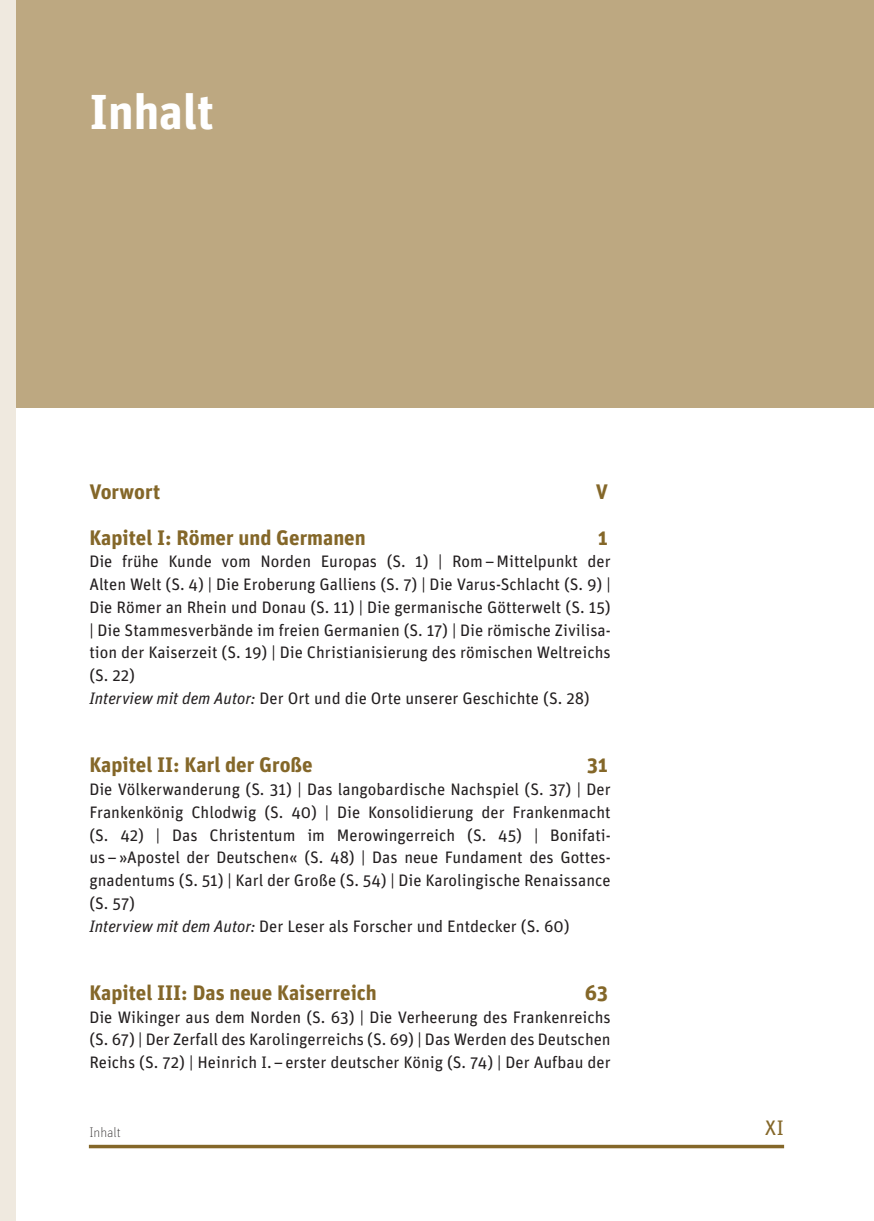
<style>
.page{position:relative;width:874px;height:1221px;background:#fff}
.page>*{position:absolute;margin:0;border:0;box-sizing:border-box;transform-origin:0 0}
.t1{font:700 49px "Unit";color:#fff}
.t2{font:700 21px "Unit";color:#846729}
.t3{font:21px "Unit";color:#846729}
.t4{font:16.62px/22.8px "Unit";color:#231f20}
.t5{font:100 14px "Unit";color:#231f20}
.s1{font-style:italic}
</style>
<div class="page">
<svg style="left:89px;top:1144px;width:694px;height:4px;background:#9c8553"></svg>
<div style="left:15px;top:0;width:858px;height:407px;background:#bda881"></div>
<div style="left:0;top:0;width:16px;height:1220px;background:#efe9df"></div>
<h1 class="t1" style="left:89px;top:81px;width:126px">Inhalt</h1>
<p class="t2" style="left:89px;top:478px;width:72px">Vorwort</p>
<p class="t2" style="left:595px;top:478px;width:14px">V</p>
<p class="t2" style="left:89px;top:524px;width:278px">Kapitel I: Römer und Germanen</p>
<p class="t2" style="left:597px;top:524px;width:12px">1</p>
<p class="t4" style="left:89px;top:550px;width:522px">Die frühe Kunde vom Norden Europas (S. 1) | Rom–Mittelpunkt der Alten Welt (S. 4) | Die Eroberung Galliens (S. 7) | Die Varus-Schlacht (S. 9) | Die Römer an Rhein und Donau (S. 11) | Die germanische Götterwelt (S. 15) | Die Stammesverbände im freien Germanien (S. 17) | Die römische Zivilisa&shy;tion der Kaiserzeit (S. 19) | Die Christianisierung des römischen Weltreichs (S. 22)<br><span class="s1">Interview mit dem Autor:</span> Der Ort und die Orte unserer Geschichte (S. 28)</p>
<p class="t2" style="left:89px;top:751px;width:225px">Kapitel II: Karl der Große</p>
<p class="t2" style="left:586px;top:751px;width:22px">31</p>
<p class="t4" style="left:89px;top:777px;width:522px">Die Völkerwanderung (S. 31) | Das langobardische Nachspiel (S. 37) | Der Frankenkönig Chlodwig (S. 40) | Die Konsolidierung der Frankenmacht (S. 42) | Das Christentum im Merowingerreich (S. 45) | Bonifati&shy;us–»Apostel der Deutschen« (S. 48) | Das neue Fundament des Gottes&shy;gnadentums (S. 51) | Karl der Große (S. 54) | Die Karolingische Renaissance (S. 57)<br><span class="s1">Interview mit dem Autor:</span> Der Leser als Forscher und Entdecker (S. 60)</p>
<p class="t2" style="left:89px;top:979px;width:289px">Kapitel III: Das neue Kaiserreich</p>
<p class="t2" style="left:584px;top:979px;width:24px">63</p>
<p class="t4" style="left:89px;top:1005px;width:522px;text-align:justify">Die Wikinger aus dem Norden (S. 63) | Die Verheerung des Frankenreichs (S. 67) | Der Zerfall des Karolingerreichs (S. 69) | Das Werden des Deutschen Reichs (S. 72) | Heinrich I.–erster deutscher König (S. 74) | Der Aufbau der</p>
<p class="t5" style="left:89px;top:1123px;width:33px">Inhalt</p>
<p class="t3" style="left:764px;top:1115px;width:21px">XI</p>
</div>
